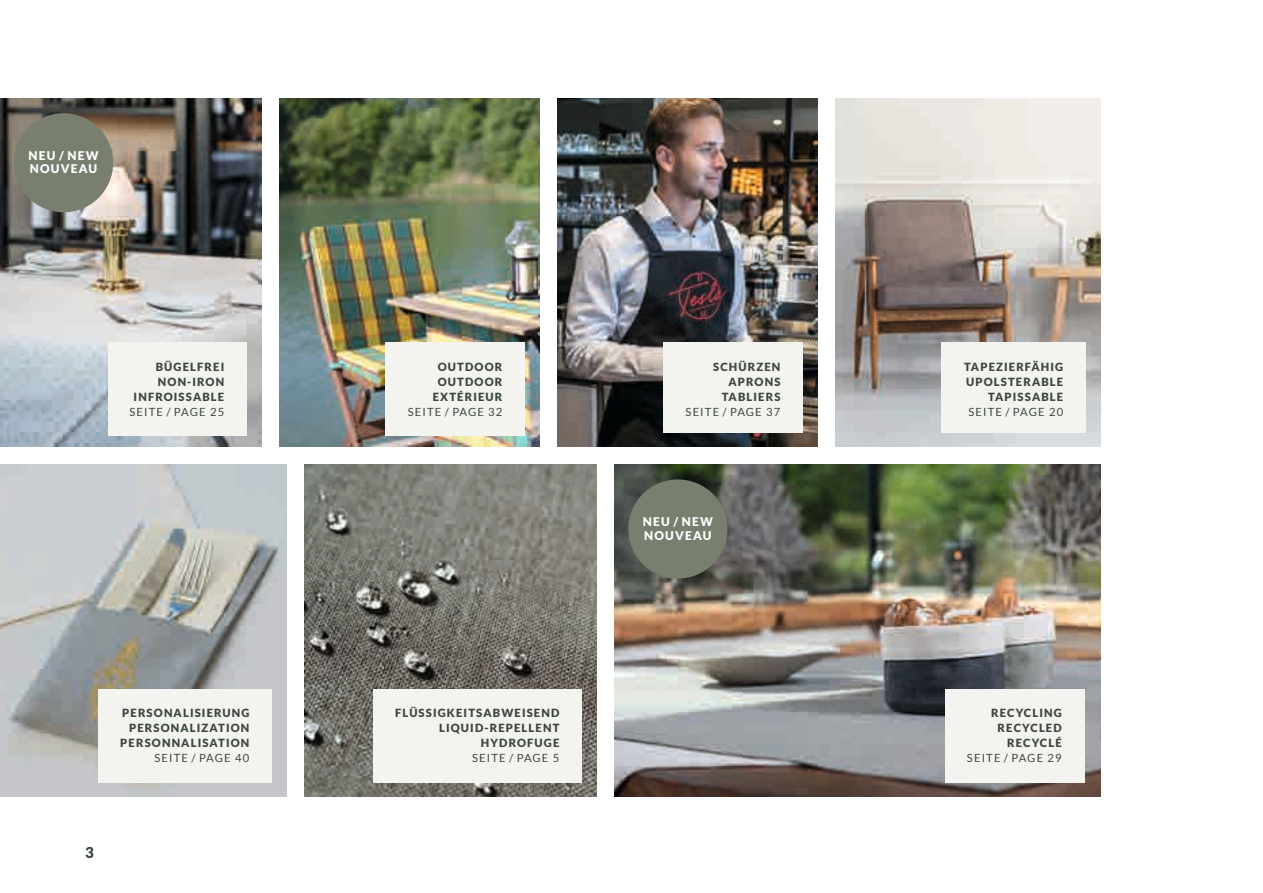
<style>
.page{position:relative;width:1263px;height:893px;background:#fff}
.page>*{position:absolute;margin:0;border:0;box-sizing:border-box;transform-origin:0 0}
.t1{font:900 15px "Lato";color:#3c4740}
.t2{font:900 12px/13.5px "Lato";letter-spacing:.1em;color:#fff}
.t3{font:900 11.25px/15px "Lato";letter-spacing:.1em;color:#3c4740;text-align:right}
.t4{font:11.25px "Lato";letter-spacing:.1em;color:#3c4740}
</style>
<div class="page">
<img style="left:615px;top:465px;width:485px;height:332px">
<img style="left:836px;top:99px;width:264px;height:348px">
<img style="left:305px;top:465px;width:291px;height:332px">
<img style="left:558px;top:99px;width:259px;height:348px">
<img style="left:280px;top:99px;width:259px;height:347px">
<img style="left:0;top:99px;width:261px;height:348px">
<img style="left:0;top:465px;width:286px;height:332px">
<div style="left:945px;top:689px;width:139px;height:93px;background:#f3f3f0"></div>
<div style="left:373px;top:689px;width:209px;height:93px;background:#f3f3f0"></div>
<div style="left:663px;top:342px;width:140px;height:90px;background:#f3f3f0"></div>
<div style="left:386px;top:342px;width:139px;height:94px;background:#f3f3f0"></div>
<div style="left:108px;top:342px;width:139px;height:94px;background:#f3f3f0"></div>
<div style="left:941px;top:342px;width:145px;height:90px;background:#f3f3f0"></div>
<div style="left:98px;top:689px;width:174px;height:93px;background:#f3f3f0"></div>
<div style="left:14px;top:113px;width:99px;height:99px;background:#787f6f;border-radius:50%"></div>
<div style="left:628px;top:479px;width:99px;height:100px;background:#787f6f;border-radius:50%"></div>
<p class="t2" style="left:29px;top:149px;width:72px">NEU / NEW<br>NOUVEAU</p>
<p class="t3" style="left:134px;top:359px;width:92px">BÜGELFREI<br>NON-IRON<br>INFROISSABLE</p>
<p class="t4" style="left:129px;top:405px;width:96px">SEITE / PAGE 25</p>
<p class="t3" style="left:120px;top:705px;width:131px">PERSONALISIERUNG<br>PERSONALIZATION<br>PERSONNALISATION</p>
<p class="t4" style="left:154px;top:752px;width:96px">SEITE / PAGE 40</p>
<h1 class="t1" style="left:85px;top:844px;width:10px">3</h1>
<p class="t3" style="left:433px;top:359px;width:71px;text-align:center">OUTDOOR<br>OUTDOOR<br>EXTÉRIEUR</p>
<p class="t4" style="left:408px;top:405px;width:96px">SEITE / PAGE 32</p>
<p class="t3" style="left:395px;top:705px;width:166px">FLÜSSIGKEITSABWEISEND<br>LIQUID-REPELLENT<br>HYDROFUGE</p>
<p class="t4" style="left:472px;top:752px;width:89px">SEITE / PAGE 5</p>
<p class="t3" style="left:713px;top:359px;width:69px">SCHÜRZEN<br>APRONS<br>TABLIERS</p>
<p class="t4" style="left:685px;top:405px;width:96px">SEITE / PAGE 37</p>
<p class="t2" style="left:643px;top:515px;width:72px">NEU / NEW<br>NOUVEAU</p>
<p class="t3" style="left:964px;top:359px;width:101px">TAPEZIERFÄHIG<br>UPOLSTERABLE<br>TAPISSABLE</p>
<p class="t4" style="left:968px;top:405px;width:96px">SEITE / PAGE 20</p>
<p class="t3" style="left:991px;top:705px;width:72px">RECYCLING<br>RECYCLED<br>RECYCLÉ</p>
<p class="t4" style="left:967px;top:752px;width:96px">SEITE / PAGE 29</p>
</div>
